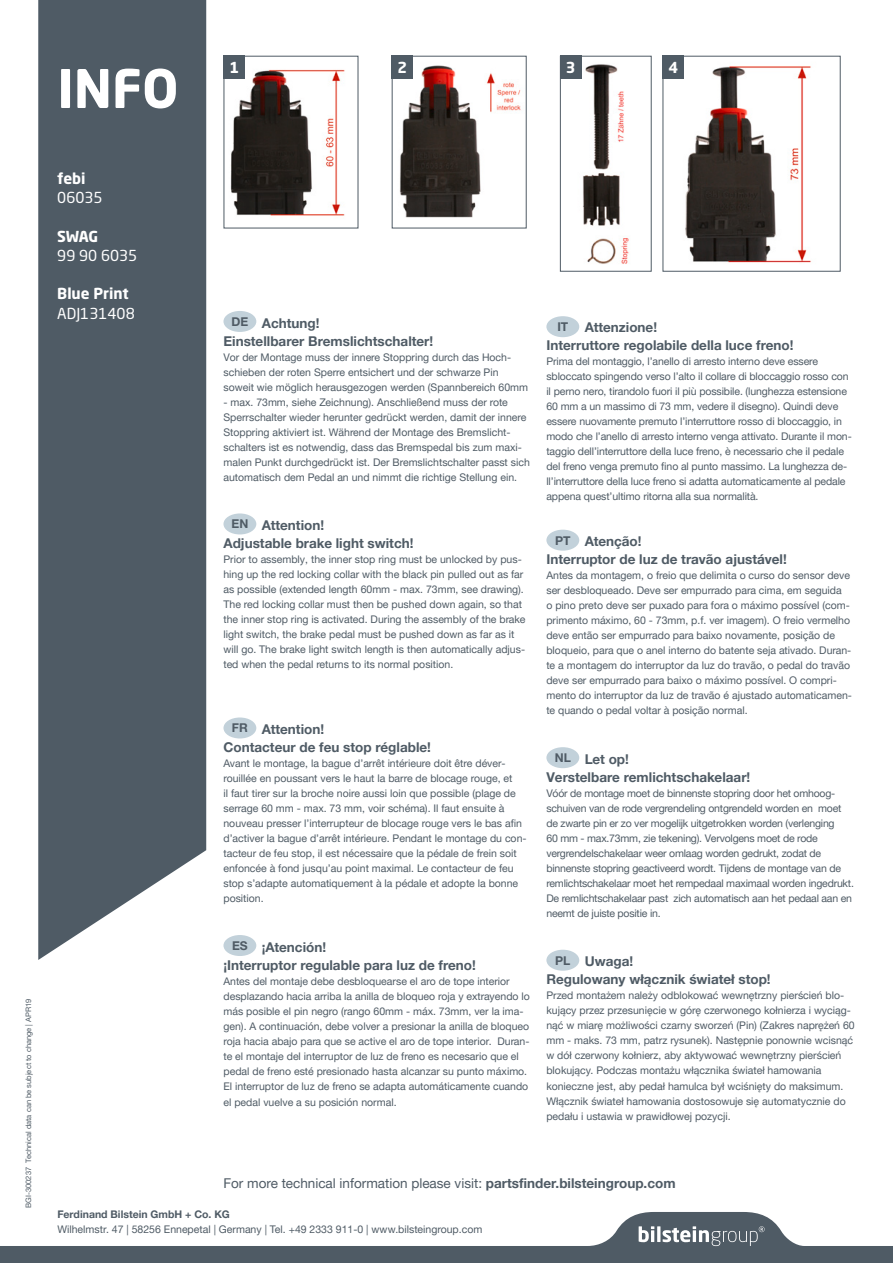
<style>
.page{position:relative;width:893px;height:1263px;background:#fff}
.page>*{position:absolute;margin:0;border:0;box-sizing:border-box;transform-origin:0 0}
.t1{font:700 52.5px "Neo Sans Pro";color:#fff}
.t2{font:15px "Neo Sans Pro";color:#fff}
.t3{font:700 15px "Neo Sans Pro";color:#fff}
.t4{font:700 13.5px/18px "Helvetica Neue World 75";color:#4f5b65}
.t5{font:13.5px "Helvetica Neue World 55 Roman";color:#4f5b65}
.t6{font:10.5px/15px "Helvetica Neue World 55 Roman";color:#4f5b65}
.t7{font:10.5px/15px "Helvetica Neue World 55 Roman";letter-spacing:-.02em;color:#4f5b65}
.t8{font:700 10.5px "Helvetica Neue World 75";color:#4f5b65}
.t9{font:7.5px "Helvetica Neue World 55 Roman";color:#4f5b65}
.s1{font-size:12.15px}
.s2{font-family:"Helvetica Neue World 75";font-weight:700}
</style>
<div class="page">
<img style="left:230px;top:69px;width:115px;height:147px">
<img style="left:399px;top:65px;width:122px;height:153px">
<div style="left:392px;top:56px;width:135px;height:172px;border:1px solid #4f5b65"></div>
<img style="left:581px;top:58px;width:48px;height:206px">
<div style="left:560px;top:56px;width:92px;height:216px;border:1px solid #4f5b65"></div>
<div style="left:560px;top:56px;width:21px;height:23px;background:#4f5b65"></div>
<img style="left:685px;top:66px;width:126px;height:197px">
<div style="left:662px;top:56px;width:179px;height:216px;border:1px solid #4f5b65"></div>
<div style="left:662px;top:56px;width:22px;height:23px;background:#4f5b65"></div>
<div style="left:392px;top:56px;width:21px;height:23px;background:#4f5b65"></div>
<div style="left:223px;top:56px;width:22px;height:23px;background:#4f5b65"></div>
<div style="left:223px;top:311px;width:33px;height:21px;background:#c2d1da;border-radius:50%"></div>
<div style="left:223px;top:513px;width:33px;height:21px;background:#c2d1da;border-radius:50%"></div>
<div style="left:223px;top:717px;width:33px;height:21px;background:#c2d1da;border-radius:50%"></div>
<div style="left:223px;top:935px;width:33px;height:21px;background:#c2d1da;border-radius:50%"></div>
<div style="left:546px;top:316px;width:33px;height:21px;background:#c2d1da;border-radius:50%"></div>
<div style="left:546px;top:530px;width:33px;height:21px;background:#c2d1da;border-radius:50%"></div>
<div style="left:546px;top:747px;width:33px;height:21px;background:#c2d1da;border-radius:50%"></div>
<div style="left:546px;top:950px;width:33px;height:21px;background:#c2d1da;border-radius:50%"></div>
<svg style="left:38px;top:0;width:168px;height:960px;background:#5a666f"></svg>
<svg style="left:0;top:1212px;width:893px;height:51px"></svg>
<svg style="left:639px;top:1226px;width:126px;height:20px"></svg>
<h1 class="t1" style="left:57px;top:55px;width:123px">INFO</h1>
<h2 class="t3" style="left:229px;top:58px;width:11px">1</h2>
<h2 class="t3" style="left:398px;top:58px;width:11px">2</h2>
<h2 class="t3" style="left:566px;top:58px;width:11px">3</h2>
<h2 class="t3" style="left:668px;top:58px;width:11px">4</h2>
<p class="t9" style="left:24px;top:1208px;width:211px;rotate:-90deg">BGI-300237 Technical data can be subject to change | APR19</p>
<h2 class="t3" style="left:57px;top:169px;width:30px">febi</h2>
<h2 class="t2" style="left:57px;top:189px;width:47px">06035</h2>
<h2 class="t3" style="left:57px;top:227px;width:43px">SWAG</h2>
<h2 class="t2" style="left:57px;top:246px;width:82px">99 90 6035</h2>
<h2 class="t3" style="left:57px;top:284px;width:73px">Blue Print</h2>
<h2 class="t2" style="left:57px;top:304px;width:79px">ADJ131408</h2>
<p class="t4" style="left:223px;top:314px;width:211px;text-indent:8px"><span class="s1">DE</span> Achtung!<br>Einstellbarer Bremslichtschalter!</p>
<p class="t6" style="left:223px;top:350px;width:306px">Vor der Montage muss der innere Stoppring durch das Hoch&shy;schieben der roten Sperre entsichert und der schwarze Pin soweit wie möglich herausgezogen werden (Spannbereich 60mm</p>
<p class="t6" style="left:223px;top:395px;width:308px">- max. 73mm, siehe Zeichnung). Anschließend muss der rote Sperrschalter wieder herunter gedrückt werden, damit der innere Stoppring aktiviert ist. Während der Montage des Bremslicht&shy;schalters ist es notwendig, dass das Bremspedal bis zum maxi&shy;malen Punkt durchgedrückt ist. Der Bremslichtschalter passt sich automatisch dem Pedal an und nimmt die richtige Stellung ein.</p>
<p class="t4" style="left:223px;top:516px;width:192px;text-indent:8px"><span class="s1">EN</span> Attention!<br>Adjustable brake light switch!</p>
<p class="t6" style="left:223px;top:552px;width:304px">Prior to assembly, the inner stop ring must be unlocked by pus&shy;hing up the red locking collar with the black pin pulled out as far as possible (extended length 60mm - max. 73mm, see drawing).<br>The red locking collar must then be pushed down again, so that the inner stop ring is activated. During the assembly of the brake light switch, the brake pedal must be pushed down as far as it will go. The brake light switch length is then automatically adjus&shy;ted when the pedal returns to its normal position.</p>
<p class="t4" style="left:223px;top:720px;width:209px;text-indent:8px"><span class="s1">FR</span> Attention!<br>Contacteur de feu stop réglable!</p>
<p class="t6" style="left:223px;top:756px;width:305px">Avant le montage, la bague d’arrêt intérieure doit être déver&shy;rouillée en poussant vers le haut la barre de blocage rouge, et<br>il faut tirer sur la broche noire aussi loin que possible (plage de serrage 60 mm - max. 73 mm, voir schéma). Il faut ensuite à nouveau presser l’interrupteur de blocage rouge vers le bas afin d’activer la bague d’arrêt intérieure. Pendant le montage du con&shy;tacteur de feu stop, il est nécessaire que la pédale de frein soit enfoncée à fond jusqu’au point maximal. Le contacteur de feu stop s’adapte automatiquement à la pédale et adopte la bonne position.</p>
<p class="t4" style="left:223px;top:938px;width:254px;text-indent:9px"><span class="s1">ES</span> ¡Atención!<br>¡Interruptor regulable para luz de freno!</p>
<p class="t6" style="left:223px;top:974px;width:308px">Antes del montaje debe desbloquearse el aro de tope interior desplazando hacia arriba la anilla de bloqueo roja y extrayendo lo más posible el pin negro (rango 60mm - máx. 73mm, ver la ima&shy;gen). A continuación, debe volver a presionar la anilla de bloqueo roja hacia abajo para que se active el aro de tope interior. Duran&shy;te el montaje del interruptor de luz de freno es necesario que el pedal de freno esté presionado hasta alcanzar su punto máximo.<br>El interruptor de luz de freno se adapta automáticamente cuando</p>
<p class="t6" style="left:223px;top:1095px;width:175px">el pedal vuelve a su posición normal.</p>
<p class="t4" style="left:546px;top:318px;width:249px;text-indent:11px"><span class="s1">IT</span> Attenzione!<br>Interruttore regolabile della luce freno!</p>
<p class="t6" style="left:546px;top:354px;width:307px">Prima del montaggio, l’anello di arresto interno deve essere sbloccato spingendo verso l’alto il collare di bloccaggio rosso con il perno nero, tirandolo fuori il più possibile. (lunghezza estensione 60 mm a un massimo di 73 mm, vedere il disegno). Quindi deve essere nuovamente premuto l’interruttore rosso di bloccaggio, in modo che l’anello di arresto interno venga attivato. Durante il mon&shy;taggio dell’interruttore della luce freno, è necessario che il pedale del freno venga premuto fino al punto massimo. La lunghezza de&shy;ll’interruttore della luce freno si adatta automaticamente al pedale appena quest’ultimo ritorna alla sua normalità.</p>
<p class="t4" style="left:546px;top:533px;width:242px;text-indent:9px"><span class="s1">PT</span> Atenção!<br>Interruptor de luz de travão ajustável!</p>
<p class="t6" style="left:546px;top:568px;width:307px">Antes da montagem, o freio que delimita o curso do sensor deve ser desbloqueado. Deve ser empurrado para cima, em seguida<br>o pino preto deve ser puxado para fora o máximo possível (com&shy;primento máximo, 60 - 73mm, p.f. ver imagem). O freio vermelho deve então ser empurrado para baixo novamente, posição de bloqueio, para que o anel interno do batente seja ativado. Duran&shy;te a montagem do interruptor da luz do travão, o pedal do travão deve ser empurrado para baixo o máximo possível. O compri&shy;mento do interruptor da luz de travão é ajustado automaticamen&shy;te quando o pedal voltar à posição normal.</p>
<p class="t4" style="left:546px;top:750px;width:205px;text-indent:8px"><span class="s1">NL</span> Let op!<br>Verstelbare remlichtschakelaar!</p>
<p class="t7" style="left:546px;top:786px;width:309px">Vóór de montage moet de binnenste stopring door het omhoog&shy;schuiven van de rode vergrendeling ontgrendeld worden en moet de zwarte pin er zo ver mogelijk uitgetrokken worden (verlenging<br>60 mm - max.73mm, zie tekening). Vervolgens moet de rode vergrendelschakelaar weer omlaag worden gedrukt, zodat de binnenste stopring geactiveerd wordt. Tijdens de montage van de remlichtschakelaar moet het rempedaal maximaal worden ingedrukt.<br>De remlichtschakelaar past zich automatisch aan het pedaal aan en neemt de juiste positie in.</p>
<p class="t4" style="left:546px;top:953px;width:226px;text-indent:9px"><span class="s1">PL</span> Uwaga!<br>Regulowany włącznik świateł stop!</p>
<p class="t6" style="left:546px;top:988px;width:310px">Przed montażem należy odblokować wewnętrzny pierścień blo&shy;kujący przez przesunięcie w górę czerwonego kołnierza i wyciąg&shy;nąć w miarę możliwości czarny sworzeń (Pin) (Zakres naprężeń 60 mm - maks. 73 mm, patrz rysunek). Następnie ponownie wcisnąć w dół czerwony kołnierz, aby aktywować wewnętrzny pierścień blokujący. Podczas montażu włącznika świateł hamowania konieczne jest, aby pedał hamulca był wciśnięty do maksimum.<br>Włącznik świateł hamowania dostosowuje się automatycznie do pedału i ustawia w prawidłowej pozycji.</p>
<p class="t5" style="left:223px;top:1175px;width:454px">For more technical information please visit: <span class="s2">partsfinder.bilsteingroup.com</span></p>
<p class="t8" style="left:57px;top:1208px;width:174px">Ferdinand Bilstein GmbH + Co. KG</p>
<p class="t6" style="left:57px;top:1221px;width:426px">Wilhelmstr. 47 | 58256 Ennepetal | Germany | Tel. +49 2333 911-0 | www.bilsteingroup.com</p>
</div>
